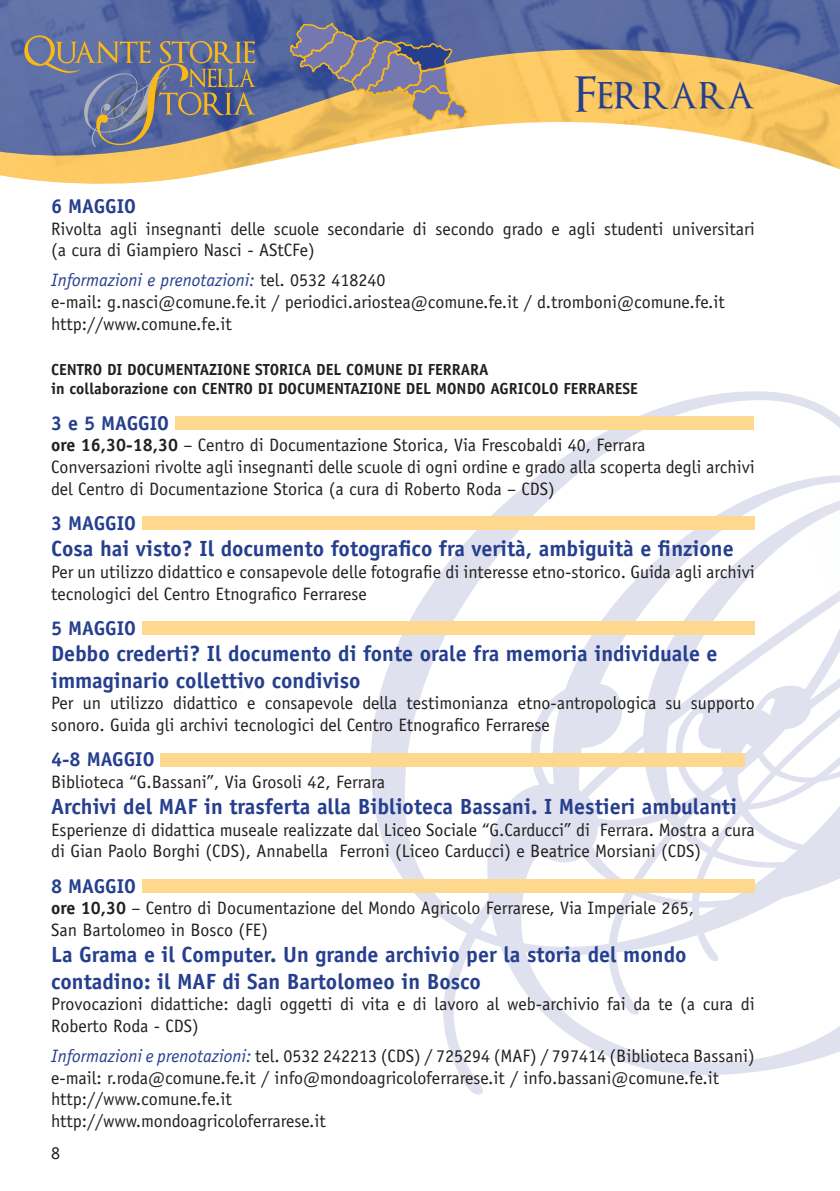
<style>
.page{position:relative;width:840px;height:1191px;background:#fff}
.page>*{position:absolute;margin:0;border:0;box-sizing:border-box;transform-origin:0 0}
.t1{font:48px "Optimus Princeps";letter-spacing:-.005em;color:#253f8e}
.t2{font:700 22px/26.4px "Officina Sans Std";color:#253f8e}
.t3{font:700 20px "Officina Sans Std";color:#253f8e}
.t4{font:18px/21.6px "Officina Sans Std";color:#231f20}
.t5{font:700 16px/19.2px "Officina Sans Std";color:#231f20}
.s1{font-style:italic;color:#253f8e}
.s2{font-weight:700}
</style>
<div class="page">
<svg style="left:370px;top:516px;width:117px;height:578px"></svg>
<svg style="left:487px;top:391px;width:352px;height:684px"></svg>
<svg style="left:839px;top:417px;width:1px;height:635px"></svg>
<img style="left:797px;top:439px;width:42px;height:636px">
<img style="left:0;top:160px;width:839px;height:24px">
<img style="left:0;top:0;width:839px;height:160px">
<svg style="left:24px;top:35px;width:231px;height:112px;background:#73778e"></svg>
<svg style="left:839px;top:0;width:1px;height:170px"></svg>
<div style="left:175px;top:416px;width:578px;height:14px;background:#fed88f"></div>
<div style="left:142px;top:517px;width:612px;height:13px;background:#fed88f"></div>
<div style="left:142px;top:622px;width:612px;height:13px;background:#fed88f"></div>
<div style="left:160px;top:753px;width:584px;height:13px;background:#fed88f"></div>
<div style="left:142px;top:879px;width:612px;height:14px;background:#fed88f"></div>
<svg style="left:289px;top:21px;width:180px;height:101px;background:#8b8286"></svg>
<h1 class="t1" style="left:573px;top:71px;width:182px">Ferrara</h1>
<p class="t3" style="left:51px;top:194px;width:29px">6 maggio</p>
<p class="t4" style="left:51px;top:218px;width:704px">Rivolta agli insegnanti delle scuole secondarie di secondo grado e agli studenti universitari (a cura di Giampiero Nasci - AStCFe)</p>
<p class="t4" style="left:51px;top:269px;width:674px"><span class="s1">Informazioni e prenotazioni:</span> tel. 0532 418240<br>e-mail: g.nasci@comune.fe.it / periodici.ariostea@comune.fe.it / d.tromboni@comune.fe.it http://www.comune.fe.it</p>
<p class="t5" style="left:51px;top:360px;width:588px">CENTRO DI DOCUMENTAZIONE STORICA DEL COMUNE DI FERRARA<br>in collaborazione con CENTRO DI DOCUMENTAZIONE DEL MONDO AGRICOLO FERRARESE</p>
<p class="t3" style="left:51px;top:410px;width:62px">3 e 5 maggio</p>
<p class="t4" style="left:51px;top:434px;width:704px"><span class="s2">ore 16,30-18,30</span> – Centro di Documentazione Storica, Via Frescobaldi 40, Ferrara<br>Conversazioni rivolte agli insegnanti delle scuole di ogni ordine e grado alla scoperta degli archivi del Centro di Documentazione Storica (a cura di Roberto Roda – CDS)</p>
<p class="t3" style="left:51px;top:510px;width:29px">3 maggio</p>
<p class="t2" style="left:51px;top:535px;width:683px">Cosa hai visto? Il documento fotografico fra verità, ambiguità e finzione</p>
<p class="t4" style="left:51px;top:561px;width:705px">Per un utilizzo didattico e consapevole delle fotografie di interesse etno-storico. Guida agli archivi tecnologici del Centro Etnografico Ferrarese</p>
<p class="t3" style="left:51px;top:615px;width:29px">5 maggio</p>
<p class="t2" style="left:51px;top:640px;width:667px">Debbo crederti? Il documento di fonte orale fra memoria individuale e immaginario collettivo condiviso</p>
<p class="t4" style="left:51px;top:692px;width:705px">Per un utilizzo didattico e consapevole della testimonianza etno-antropologica su supporto sonoro. Guida gli archivi tecnologici del Centro Etnografico Ferrarese</p>
<p class="t3" style="left:51px;top:747px;width:48px">4-8 maggio</p>
<p class="t4" style="left:51px;top:771px;width:335px">Biblioteca “G.Bassani”, Via Grosoli 42, Ferrara</p>
<p class="t2" style="left:51px;top:793px;width:687px">Archivi del MAF in trasferta alla Biblioteca Bassani. I Mestieri ambulanti</p>
<p class="t4" style="left:51px;top:819px;width:705px">Esperienze di didattica museale realizzate dal Liceo Sociale “G.Carducci” di Ferrara. Mostra a cura di Gian Paolo Borghi (CDS), Annabella Ferroni (Liceo Carducci) e Beatrice Morsiani (CDS)</p>
<p class="t3" style="left:51px;top:873px;width:29px">8 maggio</p>
<p class="t4" style="left:51px;top:897px;width:644px"><span class="s2">ore 10,30</span> – Centro di Documentazione del Mondo Agricolo Ferrarese, Via Imperiale 265,<br>San Bartolomeo in Bosco (FE)</p>
<p class="t2" style="left:51px;top:941px;width:636px">La Grama e il Computer. Un grande archivio per la storia del mondo contadino: il MAF di San Bartolomeo in Bosco</p>
<p class="t4" style="left:51px;top:993px;width:705px">Provocazioni didattiche: dagli oggetti di vita e di lavoro al web-archivio fai da te (a cura di<br>Roberto Roda - CDS)</p>
<p class="t4" style="left:51px;top:1045px;width:704px"><span class="s1">Informazioni e prenotazioni:</span> tel. 0532 24221 3 (CDS) / 725294 (MAF) / 797414 (Biblioteca Bassani) e-mail: r.roda@comune.fe.it / info@mondoagricoloferrarese.it / info.bassani@comune.fe.it http://www.comune.fe.it<br>http://www.mondoagricoloferrarese.it</p>
</div>
